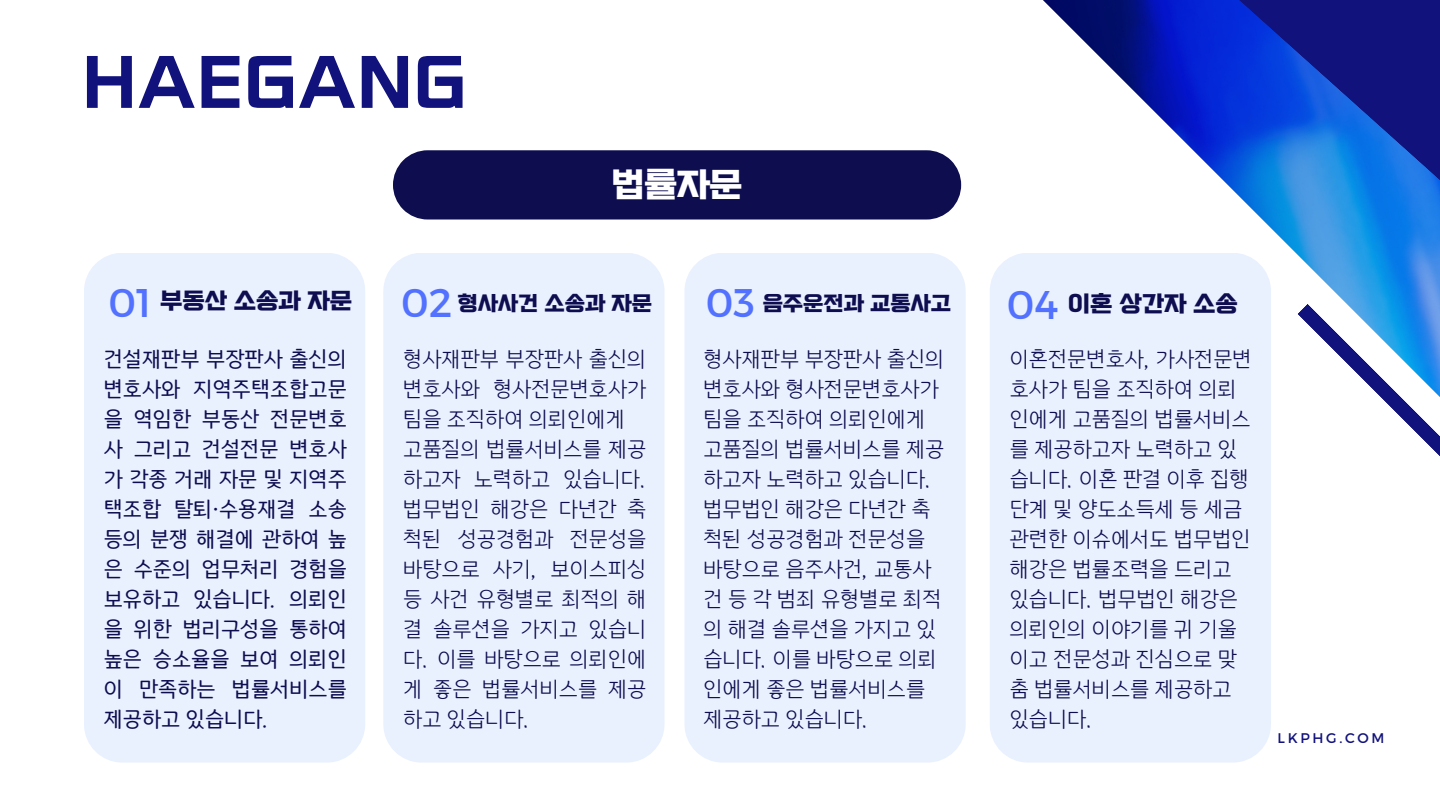
<style>
.page{position:relative;width:1440px;height:810px;background:#fff}
.page>*{position:absolute;margin:0;border:0;box-sizing:border-box;transform-origin:0 0}
.t1{font:60px "TDTD Peong Go OTF";color:#12127d}
.t2{font:40px "Montserrat";color:#5271ff}
.t3{font:32px "TDTD Peong Go OTF";color:#fff}
.t4{font:21.8px/30px "BB Tree GL";color:#0d0d50}
.t5{font:21.8px/30px "BB Tree GR";color:#0d0d50;text-align:justify}
.t6{font:21.5px "TDTD Peong Go OTF";color:#0d0d50}
.t7{font:19.5px "TDTD Peong Go OTF";color:#0d0d50}
.t8{font:14px "Montserrat";letter-spacing:.19em;color:#12127d}
</style>
<div class="page">
<div style="left:84px;top:253px;width:281px;height:510px;background:#e9f1ff;border-radius:38px"></div>
<img style="left:934px;top:0;width:506px;height:304px">
<svg style="left:1202px;top:0;width:238px;height:268px;background:#265bc6"></svg>
<svg style="left:1298px;top:304px;width:142px;height:152px"></svg>
<div style="left:383px;top:253px;width:282px;height:510px;background:#e9f1ff;border-radius:38px"></div>
<div style="left:684px;top:253px;width:282px;height:510px;background:#e9f1ff;border-radius:38px"></div>
<div style="left:990px;top:253px;width:281px;height:510px;background:#e9f1ff;border-radius:38px"></div>
<div style="left:393px;top:150px;width:568px;height:70px;background:#0d0d50"></div>
<h3 class="t1" style="left:81px;top:48px;width:388px">HAEGANG</h3>
<p class="t3" style="left:612px;top:167px;width:132px">법률자문</p>
<h2 class="t6" style="left:160px;top:289px;width:194px">부동산 소송과 자문</h2>
<h4 class="t2" style="left:401px;top:277px;width:53px">02</h4>
<h3 class="t7" style="left:457px;top:292px;width:196px">형사사건 소송과 자문</h3>
<h3 class="t7" style="left:763px;top:292px;width:190px">음주운전과 교통사고</h3>
<p class="t6" style="left:1068px;top:292px;width:171px">이혼 상간자 소송</p>
<h3 class="t4" style="left:403px;top:344px;width:245px">형사재판부 부장판사 출신의 변호사와 형사전문변호사가 팀을 조직하여 의뢰인에게 고품질의 법률서비스를 제공 하고자 노력하고 있습니다. 법무법인 해강은 다년간 축 척된 성공경험과 전문성을 바탕으로 사기, 보이스피싱 등 사건 유형별로 최적의 해 결 솔루션을 가지고 있습니 다. 이를 바탕으로 의뢰인에 게 좋은 법률서비스를 제공 하고 있습니다.</h3>
<p class="t2" style="left:108px;top:277px;width:45px">01</p>
<h1 class="t5" style="left:104px;top:344px;width:245px">건설재판부 부장판사 출신의 변호사와 지역주택조합고문 을 역임한 부동산 전문변호 사 그리고 건설전문 변호사 가 각종 거래 자문 및 지역주 택조합 탈퇴·수용재결 소송 등의 분쟁 해결에 관하여 높 은 수준의 업무처리 경험을 보유하고 있습니다. 의뢰인 을 위한 법리구성을 통하여 높은 승소율을 보여 의뢰인 이 만족하는 법률서비스를 제공하고 있습니다.</h1>
<p class="t2" style="left:706px;top:277px;width:51px">03</p>
<h4 class="t4" style="left:703px;top:344px;width:242px">형사재판부 부장판사 출신의 변호사와 형사전문변호사가 팀을 조직하여 의뢰인에게 고품질의 법률서비스를 제공 하고자 노력하고 있습니다. 법무법인 해강은 다년간 축 척된 성공경험과 전문성을 바탕으로 음주사건, 교통사 건 등 각 범죄 유형별로 최적 의 해결 솔루션을 가지고 있 습니다. 이를 바탕으로 의뢰 인에게 좋은 법률서비스를 제공하고 있습니다.</h4>
<h3 class="t4" style="left:1010px;top:344px;width:244px">이혼전문변호사, 가사전문변 호사가 팀을 조직하여 의뢰 인에게 고품질의 법률서비스 를 제공하고자 노력하고 있 습니다. 이혼 판결 이후 집행 단계 및 양도소득세 등 세금 관련한 이슈에서도 법무법인 해강은 법률조력을 드리고 있습니다. 법무법인 해강은 의뢰인의 이야기를 귀 기울 이고 전문성과 진심으로 맞 춤 법률서비스를 제공하고 있습니다.</h3>
<p class="t2" style="left:1007px;top:279px;width:53px">04</p>
<h3 class="t8" style="left:1278px;top:728px;width:108px">LKPHG.COM</h3>
</div>
